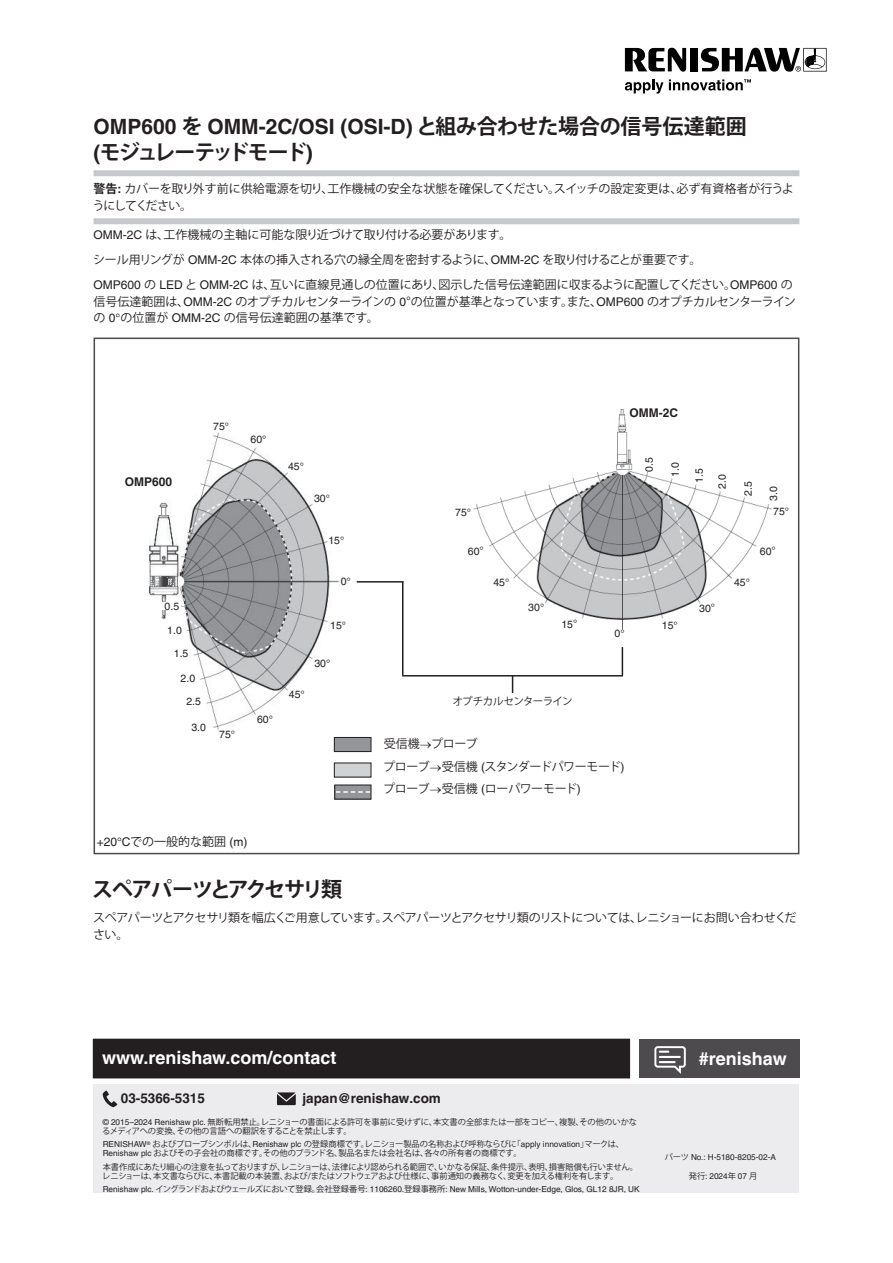
<style>
.page{position:relative;width:893px;height:1263px;background:#fff}
.page>*{position:absolute;margin:0;border:0;box-sizing:border-box;transform-origin:0 0}
.Subheading_14pt_Bold{font:700 21px "Helvetica LT Pro";color:#231f20}
.Subheading_14pt_Bold-2{font:700 21px "Koz Go Std";letter-spacing:-.095em;color:#231f20}
.back_page_URL_white___hashtag{font:700 18px "Helvetica LT Pro";color:#fff}
.back_page_URL_white___hashtag_flush_righ{font:700 18px "Helvetica LT Pro";color:#fff}
.back_page_contact_details{font:700 13.5px "Helvetica LT Pro";color:#231f20}
.Body_Text_8pt{font:12px/16.5px "Koz Go Std";letter-spacing:-.02em;color:#231f20}
.Note{font:12px/16.5px "Koz Go Std";letter-spacing:-.01em;color:#231f20}
.Body_Text_8pt-2{font:12px/16.5px "Koz Go Std";letter-spacing:-.04em;color:#231f20}
.Figure_annotation_left-aligned{font:12px "Koz Go Std";letter-spacing:-.03em;color:#231f20}
.Body_Text_8pt-3{font:12px "Koz Go Std";color:#231f20}
._8pt_Body_Text{font:12px "Helvetica LT Pro";color:#231f20}
.Figure_annotation{font:700 12px "Helvetica LT Pro";color:#231f20}
.Figure_annotation_left-aligned-2{font:10.5px "Helvetica LT Pro";color:#231f20}
.t1{font:10.5px "Koz Go Std";letter-spacing:-.06em;color:#231f20}
.Disclaimer{font:8.25px/9px "Koz Go Std";letter-spacing:-.01em;color:#231f20}
.Disclaimer-2{font:8.25px "Helvetica LT Pro";color:#231f20}
.Part_No{font:8.25px "Helvetica LT Pro";color:#231f20}
.s1{font-family:"Koz Go Std"}
.s2{font-family:"Helvetica LT Pro"}
.s3{font-weight:700}
.s4{font-family:"Helvetica LT Pro";font-weight:700}
</style>
<div class="page">
<img style="left:149px;top:432px;width:190px;height:308px">
<img style="left:443px;top:409px;width:328px;height:284px">
<hr style="left:402px;top:675px;width:221px;height:1px;background:#231f20">
<svg style="left:512px;top:676px;width:1px;height:17px"></svg>
<hr style="left:357px;top:581px;width:46px;height:2px;background:#231f20">
<hr style="left:402px;top:581px;width:1px;height:94px;background:#231f20">
<svg style="left:622px;top:647px;width:1px;height:28px"></svg>
<div style="left:94px;top:1084px;width:705px;height:109px;background:#ececee"></div>
<svg style="left:103px;top:1090px;width:14px;height:17px"></svg>
<svg style="left:277px;top:1092px;width:19px;height:13px"></svg>
<div style="left:639px;top:1039px;width:160px;height:39px;background:#4d4b4d"></div>
<svg style="left:654px;top:1046px;width:32px;height:28px"></svg>
<div style="left:94px;top:1039px;width:535px;height:39px;background:#231f20"></div>
<div style="left:334px;top:763px;width:37px;height:14px;background:#d1d2d4"></div>
<div style="left:334px;top:737px;width:37px;height:14px;background:#939598"></div>
<div style="left:334px;top:737px;width:37px;height:15px;border:1px solid #231f20"></div>
<div style="left:335px;top:785px;width:36px;height:14px;background:#939598"></div>
<svg style="left:336px;top:791px;width:34px;height:2px"></svg>
<div style="left:162px;top:602px;width:19px;height:8px;background:#fff"></div>
<div style="left:645px;top:426px;width:8px;height:45px;background:#fff"></div>
<div style="left:94px;top:170px;width:705px;height:6px;background:#c7c8ca"></div>
<div style="left:94px;top:218px;width:705px;height:6px;background:#c7c8ca"></div>
<div style="left:94px;top:338px;width:705px;height:516px;border:2px solid #4d4b4d"></div>
<svg style="left:625px;top:80px;width:38px;height:14px"></svg>
<svg style="left:625px;top:48px;width:61px;height:24px"></svg>
<div style="left:690px;top:48px;width:8px;height:23px;background:#000001"></div>
<svg style="left:701px;top:48px;width:126px;height:24px"></svg>
<svg style="left:669px;top:79px;width:82px;height:12px"></svg>
<p class="Subheading_14pt_Bold" style="left:94px;top:114px;width:655px">OMP600 <span class="s1">を</span> OMM-2C/OSI (OSI-D) <span class="s1">と組み合わせた場合の信号伝達範囲</span></p>
<p class="Subheading_14pt_Bold-2" style="left:94px;top:138px;width:221px"><span class="s2">(</span>モジュレーテッドモード<span class="s2">)</span></p>
<p class="Note" style="left:92px;top:181px;width:703px"><span class="s3">警告</span><span class="s4">:</span> カバーを取り外す前に供給電源を切り、工作機械の安全な状態を確保してください。スイッチの設定変更は、必ず有資格者が行うようにしてください。</p>
<p class="Body_Text_8pt-3" style="left:94px;top:227px;width:419px"><span class="s2">OMM-2C</span> は、工作機械の主軸に可能な限り近づけて取り付ける必要があります。</p>
<p class="Body_Text_8pt" style="left:93px;top:252px;width:610px">シール用リングが <span class="s2">OMM-2C</span> 本体の挿入される穴の縁全周を密封するように、<span class="s2">OMM-2C</span> を取り付けることが重要です。</p>
<p class="Body_Text_8pt" style="left:94px;top:277px;width:704px"><span class="s2">OMP600</span> の <span class="s2">LED</span> と <span class="s2">OMM-2C</span> は、互いに直線見通しの位置にあり、図示した信号伝達範囲に収まるように配置してください。<span class="s2">OMP600</span> の信号伝達範囲は、<span class="s2">OMM-2C</span> のオプチカルセンターラインの <span class="s2">0°</span>の位置が基準となっています。また、<span class="s2">OMP600</span> のオプチカルセンターラインの <span class="s2">0°</span>の位置が <span class="s2">OMM-2C</span> の信号伝達範囲の基準です。</p>
<p class="Figure_annotation" style="left:125px;top:474px;width:49px">OMP600</p>
<p class="Figure_annotation_left-aligned-2" style="left:213px;top:421px;width:17px">75°</p>
<p class="Figure_annotation_left-aligned-2" style="left:165px;top:600px;width:16px">0.5</p>
<p class="Figure_annotation_left-aligned-2" style="left:167px;top:624px;width:16px">1.0</p>
<p class="Figure_annotation_left-aligned-2" style="left:174px;top:648px;width:16px">1.5</p>
<p class="Figure_annotation_left-aligned-2" style="left:181px;top:672px;width:16px">2.0</p>
<p class="Figure_annotation_left-aligned-2" style="left:186px;top:695px;width:16px">2.5</p>
<p class="Figure_annotation_left-aligned-2" style="left:191px;top:721px;width:16px">3.0</p>
<p class="Figure_annotation_left-aligned-2" style="left:219px;top:728px;width:17px">75°</p>
<p class="Figure_annotation_left-aligned-2" style="left:251px;top:433px;width:17px">60°</p>
<p class="Figure_annotation_left-aligned-2" style="left:257px;top:714px;width:17px">60°</p>
<p class="Figure_annotation_left-aligned-2" style="left:288px;top:461px;width:17px">45°</p>
<p class="Figure_annotation_left-aligned-2" style="left:314px;top:492px;width:17px">30°</p>
<p class="Figure_annotation_left-aligned-2" style="left:328px;top:535px;width:17px">15°</p>
<p class="Figure_annotation_left-aligned-2" style="left:341px;top:575px;width:12px">0°</p>
<p class="Figure_annotation_left-aligned-2" style="left:330px;top:619px;width:17px">15°</p>
<p class="Figure_annotation_left-aligned-2" style="left:289px;top:688px;width:17px">45°</p>
<p class="Figure_annotation_left-aligned-2" style="left:314px;top:657px;width:17px">30°</p>
<p class="_8pt_Body_Text" style="left:97px;top:835px;width:152px">+20°C<span class="s1">での一般的な範囲</span> (m)</p>
<p class="Figure_annotation_left-aligned-2" style="left:455px;top:506px;width:17px">75°</p>
<p class="Figure_annotation_left-aligned-2" style="left:468px;top:545px;width:17px">60°</p>
<p class="Figure_annotation_left-aligned-2" style="left:493px;top:577px;width:17px">45°</p>
<p class="Figure_annotation_left-aligned-2" style="left:528px;top:601px;width:17px">30°</p>
<p class="Figure_annotation_left-aligned-2" style="left:561px;top:618px;width:17px">15°</p>
<p class="Figure_annotation" style="left:629px;top:406px;width:50px">OMM-2C</p>
<p class="Figure_annotation_left-aligned-2" style="left:643px;top:471px;width:16px;rotate:-90deg">0.5</p>
<p class="Figure_annotation_left-aligned-2" style="left:669px;top:477px;width:16px;rotate:-90deg">1.0</p>
<p class="Figure_annotation_left-aligned-2" style="left:615px;top:628px;width:12px">0°</p>
<p class="Figure_annotation_left-aligned-2" style="left:662px;top:619px;width:17px">15°</p>
<p class="Figure_annotation_left-aligned-2" style="left:693px;top:483px;width:16px;rotate:-90deg">1.5</p>
<p class="Figure_annotation_left-aligned-2" style="left:716px;top:489px;width:16px;rotate:-90deg">2.0</p>
<p class="Figure_annotation_left-aligned-2" style="left:742px;top:496px;width:16px;rotate:-90deg">2.5</p>
<p class="Figure_annotation_left-aligned-2" style="left:767px;top:501px;width:16px;rotate:-90deg">3.0</p>
<p class="Figure_annotation_left-aligned-2" style="left:773px;top:505px;width:17px">75°</p>
<p class="Figure_annotation_left-aligned-2" style="left:760px;top:545px;width:17px">60°</p>
<p class="Figure_annotation_left-aligned-2" style="left:699px;top:602px;width:17px">30°</p>
<p class="Figure_annotation_left-aligned-2" style="left:734px;top:577px;width:17px">45°</p>
<p class="t1" style="left:453px;top:695px;width:121px">オプチカルセンターライン</p>
<p class="Figure_annotation_left-aligned" style="left:384px;top:736px;width:95px">受信機→プローブ</p>
<p class="Figure_annotation_left-aligned" style="left:383px;top:759px;width:243px">プローブ→受信機 <span class="s2">(</span>スタンダードパワーモード<span class="s2">)</span></p>
<p class="Figure_annotation_left-aligned" style="left:383px;top:782px;width:199px">プローブ→受信機 <span class="s2">(</span>ローパワーモード<span class="s2">)</span></p>
<p class="Subheading_14pt_Bold-2" style="left:92px;top:876px;width:251px">スペアパーツとアクセサリ類</p>
<p class="Body_Text_8pt-2" style="left:93px;top:910px;width:705px">スペアパーツとアクセサリ類を幅広くご用意しています。スペアパーツとアクセサリ類のリストについては、レニショーにお問い合わせください。</p>
<p class="back_page_URL_white___hashtag" style="left:102px;top:1047px;width:236px">www.renishaw.com/contact</p>
<p class="back_page_contact_details" style="left:121px;top:1089px;width:86px">03-5366-5315</p>
<p class="back_page_contact_details" style="left:302px;top:1089px;width:140px">japan@renishaw.com</p>
<p class="Disclaimer" style="left:102px;top:1118px;width:536px"><span class="s2">© 2015–2024 Renishaw plc.</span> 無断転用禁止。レニショーの書面による許可を事前に受けずに、本文書の全部または一部をコピー、複製、その他のいかなるメディアへの変換、その他の言語への翻訳をすることを禁止します。</p>
<p class="Disclaimer" style="left:103px;top:1140px;width:523px"><span class="s2">RENISHAW</span><sup>®</sup> およびプローブシンボルは、<span class="s2">Renishaw plc</span> の登録商標です。レニショー製品の名称および呼称ならびに「<span class="s2">apply innovation</span>」マークは、<br><span class="s2">Renishaw plc</span> およびその子会社の商標です。その他のブランド名、製品名または会社名は、各々の所有者の商標です。</p>
<p class="Disclaimer" style="left:102px;top:1162px;width:537px">本書作成にあたり細心の注意を払っておりますが、レニショーは、法律により認められる範囲で、いかなる保証、条件提示、表明、損害賠償も行いません。レニショーは、本文書ならびに、本書記載の本装置、および/またはソフトウェアおよび仕様に、事前通知の義務なく、変更を加える権利を有します。</p>
<p class="Disclaimer-2" style="left:103px;top:1184px;width:539px">Renishaw plc. <span class="s1">イングランドおよびウェールズにおいて登録。会社登録番号</span>: 1106260.<span class="s1">登録事務所</span>: New Mills, Wotton-under-Edge, Glos, GL12 8JR, UK</p>
<p class="back_page_URL_white___hashtag_flush_righ" style="left:699px;top:1048px;width:89px">#renishaw</p>
<p class="Part_No" style="left:665px;top:1152px;width:113px"><span class="s1">パーツ</span> No.: H-5180-8205-02-A</p>
<p class="Part_No" style="left:689px;top:1171px;width:70px"><span class="s1">発行</span>: 2024<span class="s1">年</span> 07 <span class="s1">月</span></p>
</div>
